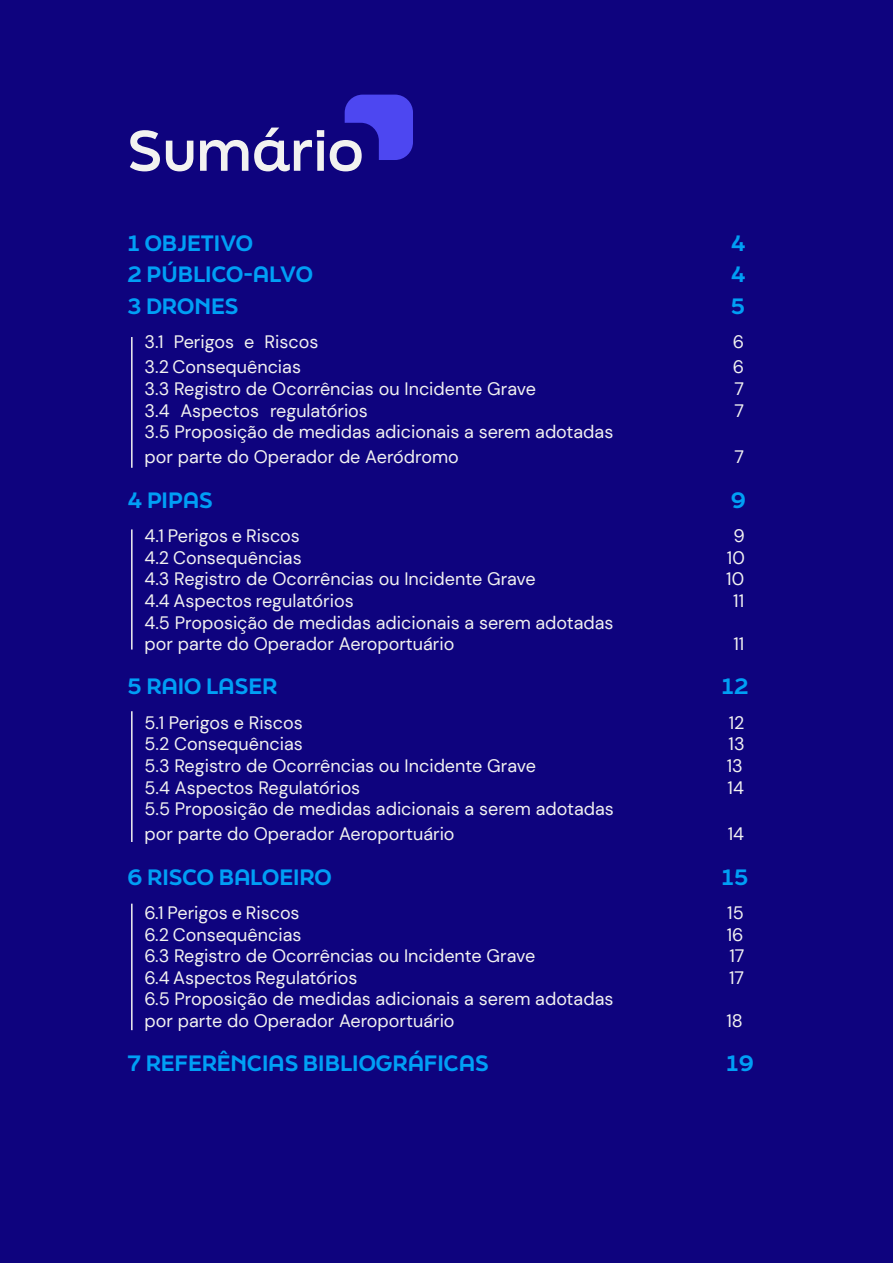
<style>
.page{position:relative;width:893px;height:1263px;background:#0e037e}
.page>*{position:absolute;margin:0;border:0;box-sizing:border-box;transform-origin:0 0}
.t1{font:700 54px "Final Six";color:#f2f2f0}
.t2{font:800 21px "Final Six";color:#009ff5}
.t3{font:18px/25.2px "DM Sans";color:#f2f2f0}
</style>
<div class="page">
<hr style="left:131px;top:337px;width:2px;height:131px;background:#f2f2f0">
<hr style="left:131px;top:529px;width:2px;height:120px;background:#f2f2f0">
<hr style="left:131px;top:711px;width:2px;height:131px;background:#f2f2f0">
<hr style="left:131px;top:904px;width:2px;height:126px;background:#f2f2f0">
<div style="left:345px;top:95px;width:68px;height:65px;background:#4d47f1;border-radius:18px"></div>
<div style="left:328px;top:123px;width:51px;height:57px;background:#0e037e;border-radius:18px"></div>
<h1 class="t1" style="left:128px;top:111px;width:238px">Sumário</h1>
<p class="t2" style="left:128px;top:228px;width:127px">1 OBJETIVO</p>
<p class="t2" style="left:731px;top:228px;width:17px">4</p>
<p class="t2" style="left:128px;top:259px;width:187px">2 PÚBLICO-ALVO</p>
<p class="t2" style="left:731px;top:259px;width:17px">4</p>
<p class="t2" style="left:128px;top:291px;width:112px">3 DRONES</p>
<p class="t2" style="left:731px;top:291px;width:16px">5</p>
<p class="t3" style="left:145px;top:329px;width:175px">3.1 Perigos e Riscos</p>
<p class="t3" style="left:733px;top:329px;width:13px">6</p>
<p class="t3" style="left:145px;top:354px;width:158px">3.2 Consequências</p>
<p class="t3" style="left:733px;top:354px;width:13px">6</p>
<p class="t3" style="left:145px;top:376px;width:393px">3.3 Registro de Ocorrências ou Incidente Grave</p>
<p class="t3" style="left:734px;top:376px;width:11px">7</p>
<p class="t3" style="left:145px;top:398px;width:225px">3.4 Aspectos regulatórios</p>
<p class="t3" style="left:735px;top:398px;width:11px">7</p>
<p class="t3" style="left:145px;top:419px;width:470px">3.5 Proposição de medidas adicionais a serem adotadas por parte do Operador de Aeródromo</p>
<p class="t3" style="left:734px;top:444px;width:11px">7</p>
<p class="t2" style="left:128px;top:484px;width:87px">4 PIPAS</p>
<p class="t2" style="left:731px;top:484px;width:17px">9</p>
<p class="t3" style="left:145px;top:523px;width:157px">4.1 Perigos e Riscos</p>
<p class="t3" style="left:733px;top:523px;width:13px">9</p>
<p class="t3" style="left:145px;top:545px;width:159px">4.2 Consequências</p>
<p class="t3" style="left:727px;top:545px;width:19px">10</p>
<p class="t3" style="left:145px;top:566px;width:393px">4.3 Registro de Ocorrências ou Incidente Grave</p>
<p class="t3" style="left:726px;top:566px;width:19px">10</p>
<p class="t3" style="left:145px;top:588px;width:211px">4.4 Aspectos regulatórios</p>
<p class="t3" style="left:733px;top:588px;width:12px">11</p>
<p class="t3" style="left:145px;top:611px;width:471px;line-height:21.6px">4.5 Proposição de medidas adicionais a serem adotadas por parte do Operador Aeroportuário</p>
<p class="t3" style="left:733px;top:631px;width:12px">11</p>
<p class="t2" style="left:128px;top:671px;width:151px">5 RAIO LASER</p>
<p class="t2" style="left:721px;top:671px;width:28px">12</p>
<p class="t3" style="left:145px;top:710px;width:160px">5.1 Perigos e Riscos</p>
<p class="t3" style="left:729px;top:710px;width:17px">12</p>
<p class="t3" style="left:145px;top:731px;width:160px">5.2 Consequências</p>
<p class="t3" style="left:729px;top:731px;width:18px">13</p>
<p class="t3" style="left:145px;top:753px;width:393px">5.3 Registro de Ocorrências ou Incidente Grave</p>
<p class="t3" style="left:727px;top:753px;width:18px">13</p>
<p class="t3" style="left:145px;top:774px;width:217px">5.4 Aspectos Regulatórios</p>
<p class="t3" style="left:728px;top:774px;width:18px">14</p>
<p class="t3" style="left:145px;top:796px;width:471px">5.5 Proposição de medidas adicionais a serem adotadas por parte do Operador Aeroportuário</p>
<p class="t3" style="left:728px;top:821px;width:18px">14</p>
<p class="t2" style="left:128px;top:861px;width:206px">6 RISCO BALOEIRO</p>
<p class="t2" style="left:721px;top:861px;width:28px">15</p>
<p class="t3" style="left:145px;top:900px;width:157px">6.1 Perigos e Riscos</p>
<p class="t3" style="left:727px;top:900px;width:18px">15</p>
<p class="t3" style="left:145px;top:921px;width:158px">6.2 Consequências</p>
<p class="t3" style="left:727px;top:921px;width:18px">16</p>
<p class="t3" style="left:145px;top:943px;width:392px">6.3 Registro de Ocorrências ou Incidente Grave</p>
<p class="t3" style="left:729px;top:943px;width:17px">17</p>
<p class="t3" style="left:145px;top:965px;width:214px">6.4 Aspectos Regulatórios</p>
<p class="t3" style="left:729px;top:965px;width:17px">17</p>
<p class="t3" style="left:145px;top:988px;width:470px;line-height:21.6px">6.5 Proposição de medidas adicionais a serem adotadas por parte do Operador Aeroportuário</p>
<p class="t3" style="left:726px;top:1008px;width:18px">18</p>
<p class="t2" style="left:128px;top:1048px;width:363px">7 REFERÊNCIAS BIBLIOGRÁFICAS</p>
<p class="t2" style="left:726px;top:1048px;width:29px">19</p>
</div>
